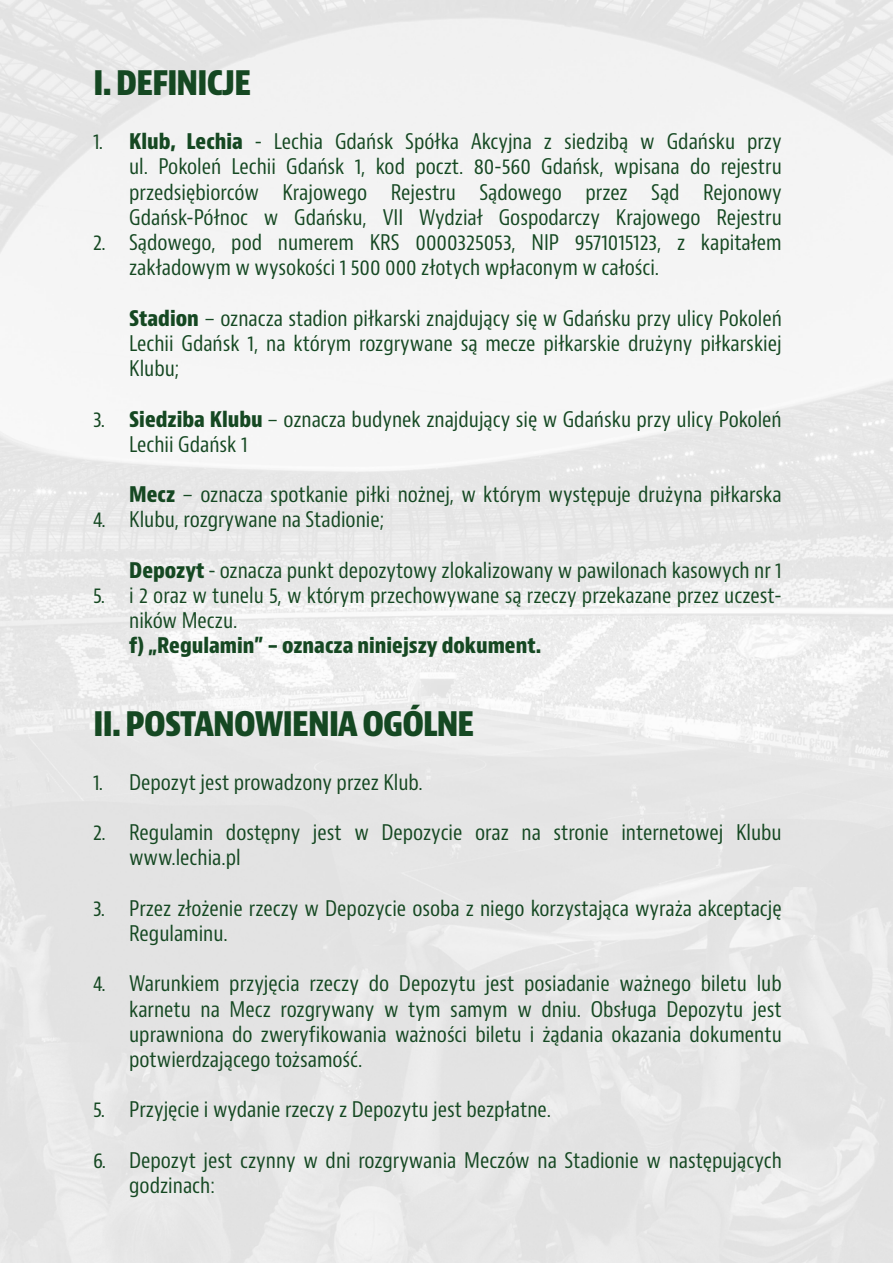
<style>
.page{position:relative;width:893px;height:1263px;background:#fff}
.page>*{position:absolute;margin:0;border:0;box-sizing:border-box;transform-origin:0 0}
.t1{font:800 condensed 36px "Bernino Sans";letter-spacing:-.04em;color:#154822}
.t2{font:condensed 21px/25.2px "Bernino Sans";color:#154822}
.t3{font:800 condensed 21px "Bernino Sans";color:#154822}
.s1{font-weight:800}
</style>
<div class="page">
<h1 class="t1" style="left:93px;top:60px;width:160px">I. DEFINICJE</h1>
<p class="t2" style="left:93px;top:130px;width:11px">1.</p>
<p class="t2" style="left:93px;top:230px;width:14px">2.</p>
<p class="t2" style="left:93px;top:407px;width:13px">3.</p>
<p class="t2" style="left:93px;top:508px;width:14px">4.</p>
<p class="t2" style="left:93px;top:583px;width:13px">5.</p>
<p class="t2" style="left:129px;top:130px;width:654px;text-align:justify"><span class="s1">Klub, Lechia</span> - Lechia Gdańsk Spółka Akcyjna z siedzibą w Gdańsku przy ul. Pokoleń Lechii Gdańsk 1, kod poczt. 80-560 Gdańsk, wpisana do rejestru przedsiębiorców Krajowego Rejestru Sądowego przez Sąd Rejonowy Gdańsk-Północ w Gdańsku, VII Wydział Gospodarczy Krajowego Rejestru Sądowego, pod numerem KRS 0000325053, NIP 9571015123, z kapitałem zakładowym w wysokości 1 500 000 złotych wpłaconym w całości.</p>
<p class="t2" style="left:129px;top:306px;width:654px;text-align:justify"><span class="s1">Stadion</span> – oznacza stadion piłkarski znajdujący się w Gdańsku przy ulicy Pokoleń Lechii Gdańsk 1, na którym rozgrywane są mecze piłkarskie drużyny piłkarskiej Klubu;</p>
<p class="t2" style="left:129px;top:407px;width:654px"><span class="s1">Siedziba Klubu</span> – oznacza budynek znajdujący się w Gdańsku przy ulicy Pokoleń<br>Lechii Gdańsk 1</p>
<p class="t2" style="left:129px;top:482px;width:654px"><span class="s1">Mecz</span> – oznacza spotkanie piłki nożnej, w którym występuje drużyna piłkarska<br>Klubu, rozgrywane na Stadionie;</p>
<p class="t2" style="left:129px;top:558px;width:654px;text-align:justify"><span class="s1">Depozyt</span> - oznacza punkt depozytowy zlokalizowany w pawilonach kasowych nr 1 i 2 oraz w tunelu 5, w którym przechowywane są rzeczy przekazane przez uczest&shy;ników Meczu.</p>
<p class="t3" style="left:129px;top:633px;width:414px">f) „Regulamin” – oznacza niniejszy dokument.</p>
<h1 class="t1" style="left:93px;top:700px;width:383px">II. POSTANOWIENIA OGÓLNE</h1>
<p class="t2" style="left:93px;top:770px;width:11px">1.</p>
<p class="t2" style="left:93px;top:820px;width:14px">2.</p>
<p class="t2" style="left:93px;top:896px;width:13px">3.</p>
<p class="t2" style="left:93px;top:972px;width:14px">4.</p>
<p class="t2" style="left:93px;top:1098px;width:13px">5.</p>
<p class="t2" style="left:93px;top:1148px;width:14px">6.</p>
<p class="t2" style="left:129px;top:770px;width:295px">Depozyt jest prowadzony przez Klub.</p>
<p class="t2" style="left:129px;top:820px;width:654px">Regulamin dostępny jest w Depozycie oraz na stronie internetowej Klubu www.lechia.pl</p>
<p class="t2" style="left:129px;top:896px;width:654px">Przez złożenie rzeczy w Depozycie osoba z niego korzystająca wyraża akceptację<br>Regulaminu.</p>
<p class="t2" style="left:129px;top:972px;width:654px;text-align:justify">Warunkiem przyjęcia rzeczy do Depozytu jest posiadanie ważnego biletu lub karnetu na Mecz rozgrywany w tym samym w dniu. Obsługa Depozytu jest uprawniona do zweryfikowania ważności biletu i żądania okazania dokumentu potwierdzającego tożsamość.</p>
<p class="t2" style="left:129px;top:1098px;width:423px">Przyjęcie i wydanie rzeczy z Depozytu jest bezpłatne.</p>
<p class="t2" style="left:129px;top:1148px;width:654px">Depozyt jest czynny w dni rozgrywania Meczów na Stadionie w następujących godzinach:</p>
</div>
